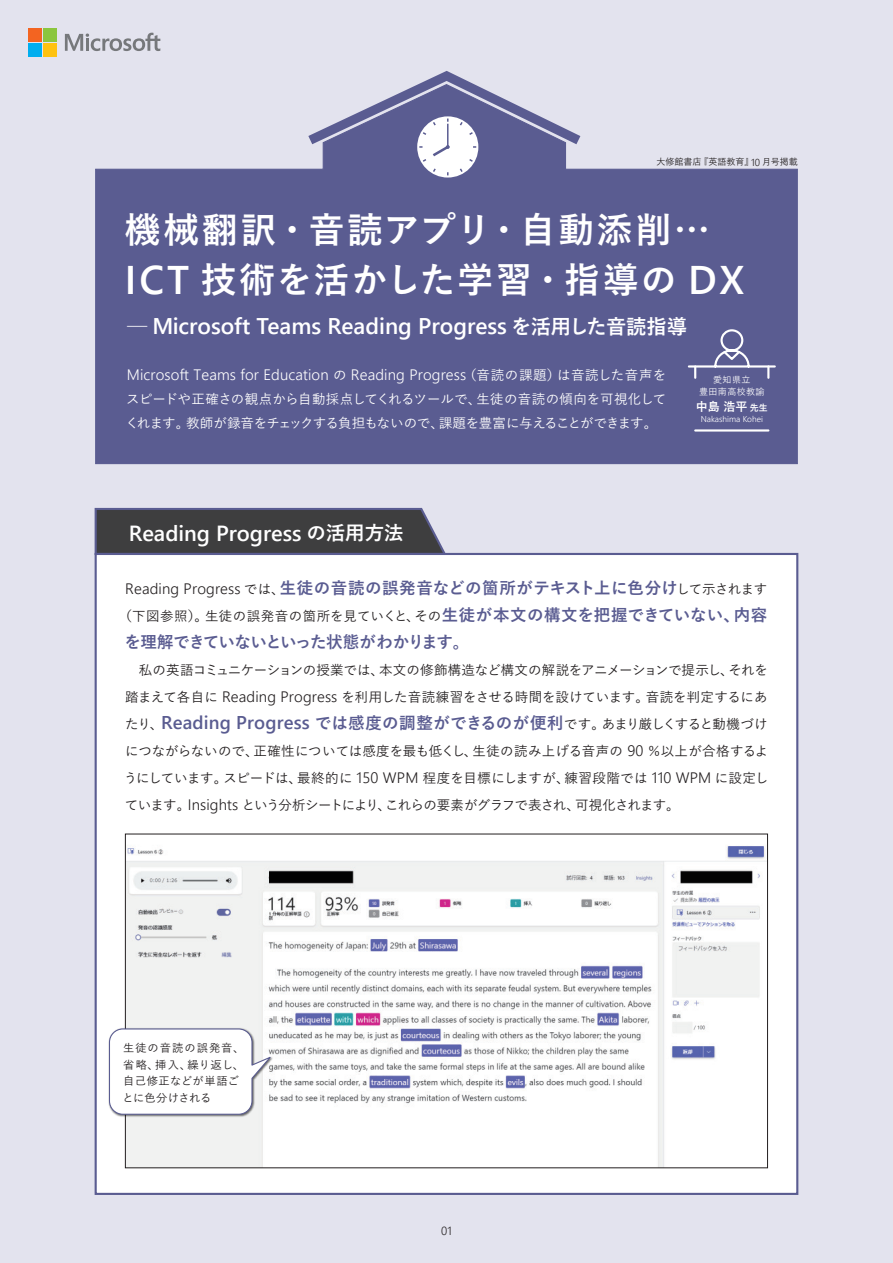
<style>
.page{position:relative;width:893px;height:1263px;background:#e3e3ee}
.page>*{position:absolute;margin:0;border:0;box-sizing:border-box;transform-origin:0 0}
.t1{font:700 35.7px/50.2px "Yu Go";letter-spacing:.075em;color:#fff}
.t2{font:600 22.65px "Segoe UI";color:#fff}
.t3{font:600 21.9px "Segoe UI";color:#fff}
.t4{font:700 16.5px "Yu Go";letter-spacing:.03em;color:#5a5c91}
.t5{font:700 16.5px "Yu Go";letter-spacing:-.045em;color:#5a5c91}
.t6{font:300 15.15px "Segoe UI";letter-spacing:.01em;color:#fff}
.t7{font:500 13.5px/27px "Yu Go";letter-spacing:-.02em;color:#231f20;text-align:justify}
.t8{font:500 13.5px/24px "Yu Go";letter-spacing:-.025em;color:#fff}
.t9{font:500 13.5px "Yu Go";letter-spacing:.03em;color:#231f20}
.t10{font:700 12px "Yu Go";color:#fff}
.t11{font:300 11.7px "Segoe UI";color:#231f20}
.t12{font:500 11.25px/16.5px "Yu Go";letter-spacing:.05em;color:#231f20}
.t13{font:500 9px "Yu Go";color:#231f20}
.t14{font:500 9px/12px "Yu Go";letter-spacing:.04em;color:#fff;text-align:center}
.t15{font:300 8.4px "Segoe UI";color:#fff}
.s1{font-family:"Segoe UI";font-weight:300;font-size:10.05px}
.s2{font-family:"Segoe UI";font-weight:600;font-size:39.9px}
.s3{font-family:"Yu Go";font-weight:700;font-size:20.25px}
.s4{font-family:"Yu Go";font-weight:500;font-size:13.5px}
.s5{font-size:9px}
.s6{font-family:"Yu Go";font-weight:700;font-size:19.5px}
.s7{font-family:"Segoe UI";font-weight:300;font-size:15.15px;color:#231f20}
.s8{font-weight:500;font-size:13.5px;color:#231f20}
.s9{font-weight:700;font-size:16.5px;color:#5a5c91}
.s10{font-family:"Segoe UI";font-weight:300;font-size:15.15px}
.s11{font-family:"Segoe UI";font-weight:600;font-size:18.45px;color:#5a5c91}
</style>
<div class="page">
<svg style="left:94px;top:507px;width:354px;height:49px;background:#49494e"></svg>
<svg style="left:65px;top:33px;width:95px;height:18px"></svg>
<div style="left:28px;top:28px;width:14px;height:14px;background:#f36421"></div>
<div style="left:43px;top:28px;width:13px;height:14px;background:#8bc63e"></div>
<div style="left:28px;top:43px;width:14px;height:13px;background:#00aeef"></div>
<div style="left:43px;top:43px;width:13px;height:13px;background:#fec210"></div>
<div style="left:95px;top:168px;width:703px;height:297px;background:#5a5c91"></div>
<svg style="left:687px;top:328px;width:90px;height:105px;background:#656798"></svg>
<svg style="left:302px;top:71px;width:284px;height:104px"></svg>
<div style="left:95px;top:553px;width:703px;height:642px;background:#fff;border:2px solid #5a5c91"></div>
<img style="left:127px;top:845px;width:639px;height:321px">
<img style="left:116px;top:1026px;width:159px;height:93px">
<svg style="left:108px;top:1028px;width:164px;height:87px"></svg>
<p class="t13" style="left:657px;top:154px;width:143px">大修館書店『英語教育』<span class="s1">10</span> 月号掲載</p>
<h1 class="t1" style="left:125px;top:205px;width:621px">機械翻訳・音読アプリ・自動添削…<br><span class="s2">ICT</span> 技術を活かした学習・指導の <span class="s2">DX</span></h1>
<h2 class="t2" style="left:127px;top:305px;width:561px"><span class="s3">─</span> Microsoft Teams Reading Progress <span class="s3">を活用した音読指導</span></h2>
<p class="t6" style="left:127px;top:360px;width:541px">Microsoft Teams for Education <span class="s4">の</span> Reading Progress<span class="s4">（音読の課題）は音読した音声を</span></p>
<p class="t8" style="left:125px;top:385px;width:542px">スピードや正確さの観点から自動採点してくれるツールで、生徒の音読の傾向を可視化してくれます。教師が録音をチェックする負担もないので、課題を豊富に与えることができます。</p>
<p class="t14" style="left:699px;top:372px;width:67px">愛知県立<br>豊田南高校教諭</p>
<p class="t10" style="left:696px;top:400px;width:74px">中島浩平<span class="s5">先生</span></p>
<p class="t15" style="left:701px;top:411px;width:64px">Nakashima Kohei</p>
<h3 class="t3" style="left:129px;top:512px;width:276px">Reading Progress <span class="s6">の活用方法</span></h3>
<p class="t4" style="left:125px;top:579px;width:644px"><span class="s7">Reading Progress</span> <span class="s8">では、</span>生徒の音読の誤発音などの箇所がテキスト上に色分け<span class="s8">して示されます</span></p>
<p class="t9" style="left:119px;top:604px;width:650px">（下図参照）。生徒の誤発音の箇所を見ていくと、その<span class="s9">生徒が本文の構文を把握できていない、内容</span></p>
<p class="t5" style="left:125px;top:633px;width:346px">を理解できていないといった状態がわかります。</p>
<p class="t7" style="left:124px;top:655px;width:647px">　私の英語コミュニケーションの授業では、本文の修飾構造など構文の解説をアニメーションで提示し、それを踏まえて各自に <span class="s10">Reading Progress</span> を利用した音読練習をさせる時間を設けています。音読を判定するにあたり、<span class="s11">Reading Progress</span> <span class="s9">では感度の調整ができるのが便利</span>です。あまり厳しくすると動機づけにつながらないので、正確性については感度を最も低くし、生徒の読み上げる音声の <span class="s10">90</span> ％以上が合格するようにしています。スピードは、最終的に <span class="s10">150 WPM</span> 程度を目標にしますが、練習段階では <span class="s10">110 WPM</span> に設定しています。<span class="s10">Insights</span> という分析シートにより、これらの要素がグラフで表され、可視化されます。</p>
<p class="t12" style="left:122px;top:1038px;width:123px">生徒の音読の誤発音、省略、挿入、繰り返し、自己修正などが単語ごとに色分けされる</p>
<p class="t11" style="left:441px;top:1220px;width:12px">01</p>
</div>
